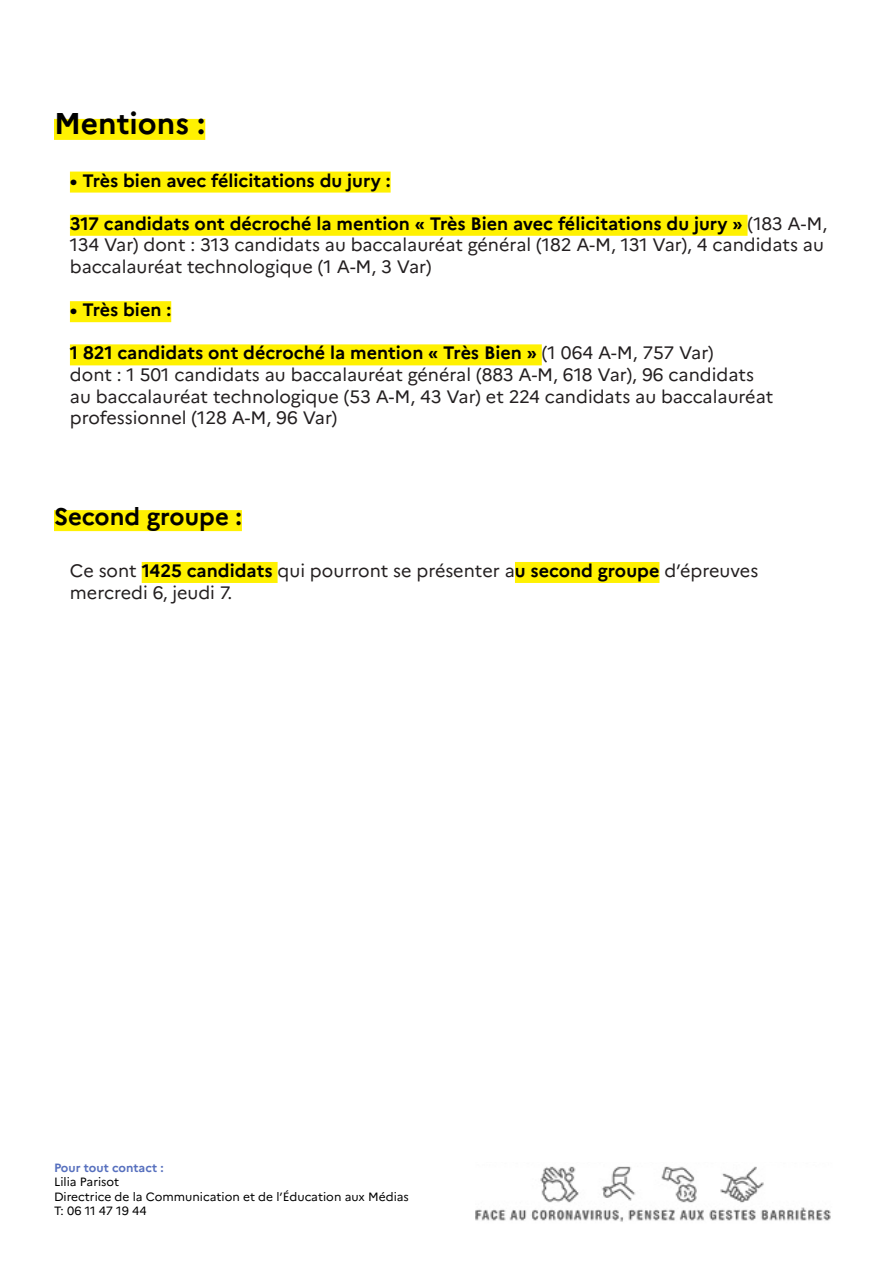
<style>
.page{position:relative;width:893px;height:1263px;background:#fff}
.page>*{position:absolute;margin:0;border:0;box-sizing:border-box;transform-origin:0 0}
.t1{font:700 30px "Marianne";color:#000}
.t2{font:700 24px "Marianne";color:#000}
.t3{font:18px/21.6px "Marianne";color:#231f20}
.t4{font:700 18px "Marianne";color:#000}
.t5{font:12px/14.4px "Marianne";color:#000}
.t6{font:700 12px "Marianne";color:#5770be}
.s1{font-weight:700;color:#000}
.s2{font-weight:400;color:#231f20}
</style>
<div class="page">
<div style="left:54px;top:119px;width:151px;height:21px;background:#fff101"></div>
<div style="left:70px;top:172px;width:321px;height:21px;background:#fff101"></div>
<div style="left:70px;top:215px;width:678px;height:21px;background:#fff101"></div>
<div style="left:70px;top:301px;width:101px;height:21px;background:#fff101"></div>
<div style="left:70px;top:344px;width:472px;height:21px;background:#fff101"></div>
<div style="left:54px;top:510px;width:188px;height:21px;background:#fff101"></div>
<div style="left:142px;top:562px;width:136px;height:21px;background:#fff101"></div>
<div style="left:515px;top:562px;width:144px;height:21px;background:#fff101"></div>
<img style="left:476px;top:1166px;width:355px;height:56px">
<p class="t1" style="left:54px;top:105px;width:153px">Mentions :</p>
<p class="t4" style="left:70px;top:169px;width:322px">• Très bien avec félicitations du jury :</p>
<p class="t3" style="left:70px;top:213px;width:759px"><span class="s1">317 candidats ont décroché la mention « Très Bien avec félicitations du jury »</span> (183 A-M,<br>134 Var) dont : 313 candidats au baccalauréat général (182 A-M, 131 Var), 4 candidats au baccalauréat technologique (1 A-M, 3 Var)</p>
<p class="t4" style="left:70px;top:299px;width:103px">• Très bien :</p>
<p class="t4" style="left:70px;top:342px;width:645px">1 821 candidats ont décroché la mention « Très Bien » <span class="s2">(1 064 A-M, 757 Var)</span></p>
<p class="t3" style="left:70px;top:364px;width:705px">dont : 1 501 candidats au baccalauréat général (883 A-M, 618 Var), 96 candidats au baccalauréat technologique (53 A-M, 43 Var) et 224 candidats au baccalauréat professionnel (128 A-M, 96 Var)</p>
<p class="t2" style="left:54px;top:502px;width:189px">Second groupe :</p>
<p class="t3" style="left:70px;top:560px;width:690px">Ce sont <span class="s1">1425 candidats</span> qui pourront se présenter a<span class="s1">u second groupe</span> d’épreuves mercredi 6, jeudi 7.</p>
<p class="t6" style="left:54px;top:1160px;width:111px">Pour tout contact :</p>
<p class="t5" style="left:54px;top:1175px;width:356px">Lilia Parisot<br>Directrice de la Communication et de l’Éducation aux Médias</p>
<p class="t5" style="left:54px;top:1204px;width:94px">T: 06 11 47 19 44</p>
</div>
